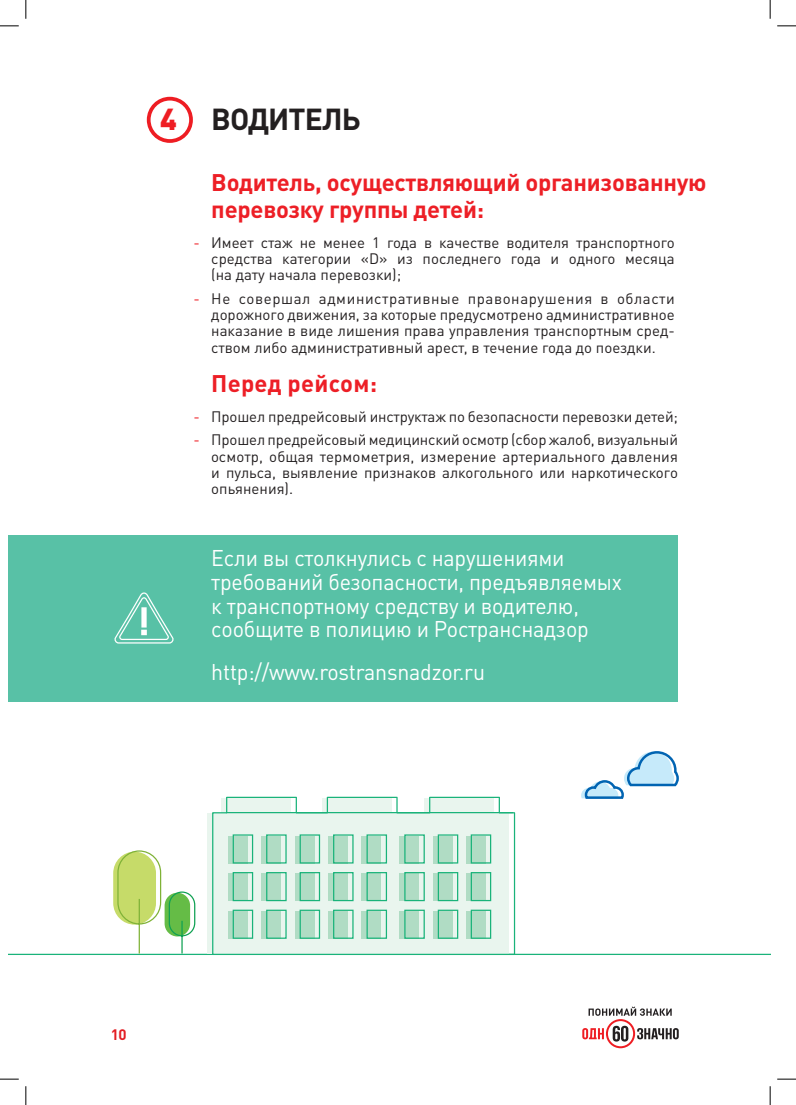
<style>
.page{position:relative;width:796px;height:1105px;background:#fff}
.page>*{position:absolute;margin:0;border:0;box-sizing:border-box;transform-origin:0 0}
.t1{font:700 30px "DIN Pro";letter-spacing:-.03em;color:#231f20}
.t2{font:900 30px "DIN Pro";color:#ee1d23}
.Headline2{font:700 23.75px/26.2px "DIN Pro";letter-spacing:-.01em;color:#ed1f26}
.Headline2-2{font:700 23.75px "DIN Pro";letter-spacing:.01em;color:#ed1f26}
.white_txt_18pt{font:22.5px/23.8px "DIN Pro";letter-spacing:-.01em;color:#fff;scale:.95 1}
.t3{font:15px/16.2px "DIN Pro";color:#231f20;text-align:justify}
.t4{font:700 15px "DIN Pro";color:#e31e24}
.s1{color:#ee1d23}
</style>
<div class="page">
<svg style="left:582px;top:1006px;width:97px;height:41px"></svg>
<div style="left:8px;top:534px;width:670px;height:167px;background:#58c1a6"></div>
<div style="left:147px;top:97px;width:46px;height:46px;border:4px solid #ee1d23;border-radius:50%"></div>
<svg style="left:114px;top:592px;width:60px;height:52px"></svg>
<div style="left:113px;top:851px;width:43px;height:73px;background:#c6db69;border-radius:21px"></div>
<div style="left:165px;top:892px;width:25px;height:44px;background:#65bc46;border-radius:13px"></div>
<hr style="left:8px;top:953px;width:762px;height:1px;background:#1ab37a">
<svg style="left:117px;top:850px;width:45px;height:104px"></svg>
<svg style="left:168px;top:891px;width:28px;height:63px"></svg>
<svg style="left:211px;top:796px;width:305px;height:159px;background:#d2ecde"></svg>
<div style="left:233px;top:834px;width:20px;height:29px;border:1px solid #1ab37a"></div>
<div style="left:233px;top:871px;width:20px;height:29px;border:1px solid #1ab37a"></div>
<div style="left:233px;top:909px;width:20px;height:29px;border:1px solid #1ab37a"></div>
<div style="left:266px;top:834px;width:21px;height:29px;border:1px solid #1ab37a"></div>
<div style="left:266px;top:871px;width:21px;height:29px;border:1px solid #1ab37a"></div>
<div style="left:266px;top:909px;width:21px;height:29px;border:1px solid #1ab37a"></div>
<div style="left:300px;top:834px;width:20px;height:29px;border:1px solid #1ab37a"></div>
<div style="left:300px;top:871px;width:20px;height:29px;border:1px solid #1ab37a"></div>
<div style="left:300px;top:909px;width:20px;height:29px;border:1px solid #1ab37a"></div>
<div style="left:333px;top:834px;width:20px;height:29px;border:1px solid #1ab37a"></div>
<div style="left:333px;top:871px;width:20px;height:29px;border:1px solid #1ab37a"></div>
<div style="left:333px;top:909px;width:20px;height:29px;border:1px solid #1ab37a"></div>
<div style="left:366px;top:834px;width:21px;height:29px;border:1px solid #1ab37a"></div>
<div style="left:366px;top:871px;width:21px;height:29px;border:1px solid #1ab37a"></div>
<div style="left:366px;top:909px;width:21px;height:29px;border:1px solid #1ab37a"></div>
<div style="left:404px;top:834px;width:21px;height:29px;border:1px solid #1ab37a"></div>
<div style="left:404px;top:871px;width:21px;height:29px;border:1px solid #1ab37a"></div>
<div style="left:404px;top:909px;width:21px;height:29px;border:1px solid #1ab37a"></div>
<div style="left:438px;top:834px;width:20px;height:29px;border:1px solid #1ab37a"></div>
<div style="left:438px;top:871px;width:20px;height:29px;border:1px solid #1ab37a"></div>
<div style="left:438px;top:909px;width:20px;height:29px;border:1px solid #1ab37a"></div>
<div style="left:471px;top:834px;width:20px;height:29px;border:1px solid #1ab37a"></div>
<div style="left:471px;top:871px;width:20px;height:29px;border:1px solid #1ab37a"></div>
<div style="left:471px;top:909px;width:20px;height:29px;border:1px solid #1ab37a"></div>
<hr style="left:226px;top:811px;width:287px;height:2px;background:#1ab37a">
<svg style="left:581px;top:751px;width:98px;height:48px"></svg>
<svg style="left:0;top:25px;width:19px;height:2px"></svg>
<svg style="left:777px;top:25px;width:19px;height:2px"></svg>
<svg style="left:0;top:1078px;width:19px;height:1px"></svg>
<svg style="left:777px;top:1078px;width:19px;height:1px"></svg>
<svg style="left:25px;top:0;width:2px;height:19px"></svg>
<svg style="left:25px;top:1086px;width:2px;height:18px"></svg>
<svg style="left:769px;top:0;width:2px;height:19px"></svg>
<svg style="left:769px;top:1086px;width:2px;height:18px"></svg>
<p class="t2" style="left:160px;top:98px;width:18px">4</p>
<p class="t1" style="left:211px;top:99px;width:151px">ВОДИТЕЛЬ</p>
<p class="Headline2" style="left:211px;top:169px;width:497px">Водитель, осуществляющий организованную перевозку группы детей:</p>
<p class="t3" style="left:211px;top:234px;width:465px;text-indent:-18px"><span class="s1">-</span> Имеет стаж не менее 1 года в качестве водителя транспортного средства категории «D» из последнего года и одного месяца (на дату начала перевозки);</p>
<p class="t3" style="left:211px;top:290px;width:465px;text-indent:-18px"><span class="s1">-</span> Не совершал административные правонарушения в области дорожного движения, за которые предусмотрено административное наказание в виде лишения права управления транспортным сред&shy;ством либо административный арест, в течение года до поездки.</p>
<p class="Headline2-2" style="left:211px;top:367px;width:167px">Перед рейсом:</p>
<p class="t3" style="left:194px;top:408px;width:486px"><span class="s1">-</span> Прошел предрейсовый инструктаж по безопасности перевозки детей;</p>
<p class="t3" style="left:211px;top:431px;width:468px;text-indent:-18px"><span class="s1">-</span> Прошел предрейсовый медицинский осмотр (сбор жалоб, визуальный осмотр, общая термометрия, измерение артериального давления и пульса, выявление признаков алкогольного или наркотического опьянения).</p>
<p class="white_txt_18pt" style="left:211px;top:545px;width:434px">Если вы столкнулись с нарушениями требований безопасности, предъявляемых к транспортному средству и водителю, сообщите в полицию и Ространснадзор</p>
<p class="white_txt_18pt" style="left:211px;top:659px;width:290px">http://www.rostransnadzor.ru</p>
<p class="t4" style="left:111px;top:1023px;width:17px">10</p>
</div>
